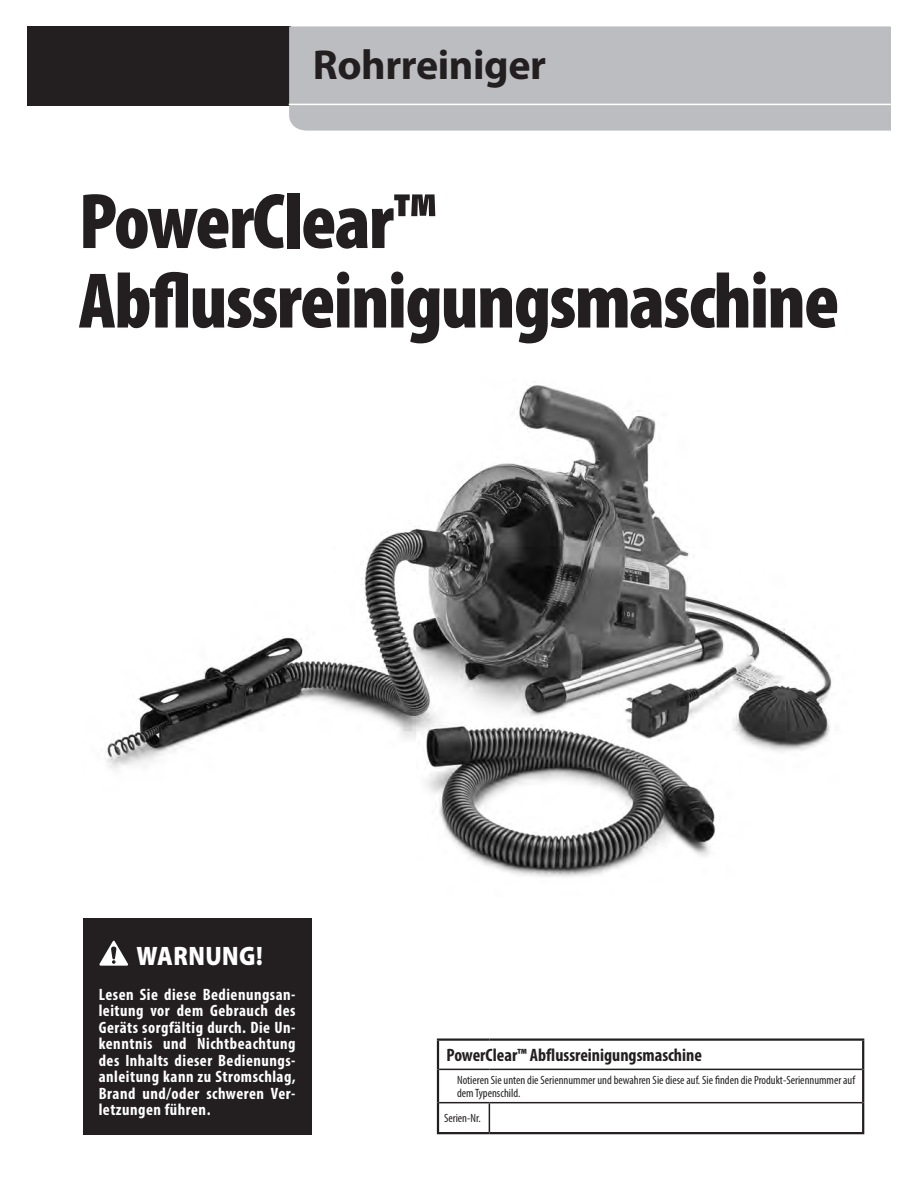
<style>
.page{position:relative;width:918px;height:1188px;background:#fff}
.page>*{position:absolute;margin:0;border:0;box-sizing:border-box;transform-origin:0 0}
.Main_Title{font:900 condensed 79.5px "Myriad Pro";letter-spacing:-.02em;color:#231f20}
.Main_Header{font:700 42px "Myriad Pro";letter-spacing:-.01em;color:#231f20}
.BWB_Head{font:900 26.85px "Myriad Pro";letter-spacing:.02em;color:#fff;scale:.88 1}
.Head_Serialnumber{font:700 condensed 18px "Myriad Pro";color:#231f20}
.BWB_Body{font:700 condensed 16.5px/16.5px "Myriad Pro";letter-spacing:.03em;color:#fff;text-align:justify}
.Body_Serialnumber{font:condensed 12px/12.8px "Myriad Pro";color:#231f20}
</style>
<div class="page">
<div style="left:27px;top:26px;width:264px;height:80px;background:#231f20"></div>
<div style="left:289px;top:26px;width:602px;height:105px;background:#bcbdc0"></div>
<hr style="left:289px;top:104px;width:602px;height:1px;background:#fff">
<img style="left:106px;top:382px;width:726px;height:495px">
<hr style="left:862px;top:1041px;width:2px;height:28px;background:#231f20">
<hr style="left:862px;top:1069px;width:2px;height:34px;background:#231f20">
<hr style="left:437px;top:1038px;width:52px;height:3px;background:#231f20">
<hr style="left:437px;top:1041px;width:2px;height:28px;background:#231f20">
<hr style="left:489px;top:1038px;width:375px;height:3px;background:#231f20">
<hr style="left:437px;top:1069px;width:2px;height:34px;background:#231f20">
<hr style="left:437px;top:1103px;width:2px;height:29px;background:#231f20">
<hr style="left:862px;top:1103px;width:2px;height:29px;background:#231f20">
<hr style="left:439px;top:1069px;width:50px;height:1px;background:#231f20">
<hr style="left:489px;top:1069px;width:373px;height:1px;background:#231f20">
<hr style="left:439px;top:1102px;width:50px;height:1px;background:#231f20">
<hr style="left:489px;top:1102px;width:373px;height:1px;background:#231f20">
<svg style="left:489px;top:1103px;width:1px;height:29px"></svg>
<hr style="left:437px;top:1132px;width:52px;height:2px;background:#231f20">
<hr style="left:489px;top:1132px;width:375px;height:2px;background:#231f20">
<div style="left:83px;top:918px;width:229px;height:217px;background:#231f20"></div>
<svg style="left:99px;top:941px;width:29px;height:25px"></svg>
<p class="Main_Header" style="left:313px;top:37px;width:235px">Rohrreiniger</p>
<p class="Main_Title" style="left:79px;top:177px;width:359px">PowerClear™</p>
<p class="Main_Title" style="left:79px;top:257px;width:762px">Abflussreinigungsmaschine</p>
<p class="BWB_Head" style="left:137px;top:940px;width:145px">WARNUNG!</p>
<p class="BWB_Body" style="left:99px;top:986px;width:198px">Lesen Sie diese Bedienungsan&shy;leitung vor dem Gebrauch des Geräts sorgfältig durch. Die Un&shy;kenntnis und Nichtbeachtung des Inhalts dieser Bedienungs&shy;anleitung kann zu Stromschlag, Brand und/oder schweren Ver&shy;letzungen führen.</p>
<p class="Head_Serialnumber" style="left:447px;top:1044px;width:257px">PowerClear™ Abflussreinigungsmaschine</p>
<p class="Body_Serialnumber" style="left:457px;top:1074px;width:400px">Notieren Sie unten die Seriennummer und bewahren Sie diese auf. Sie finden die Produkt-Seriennummer auf dem Typenschild.</p>
<p class="Body_Serialnumber" style="left:444px;top:1112px;width:38px">Serien-Nr.</p>
</div>
